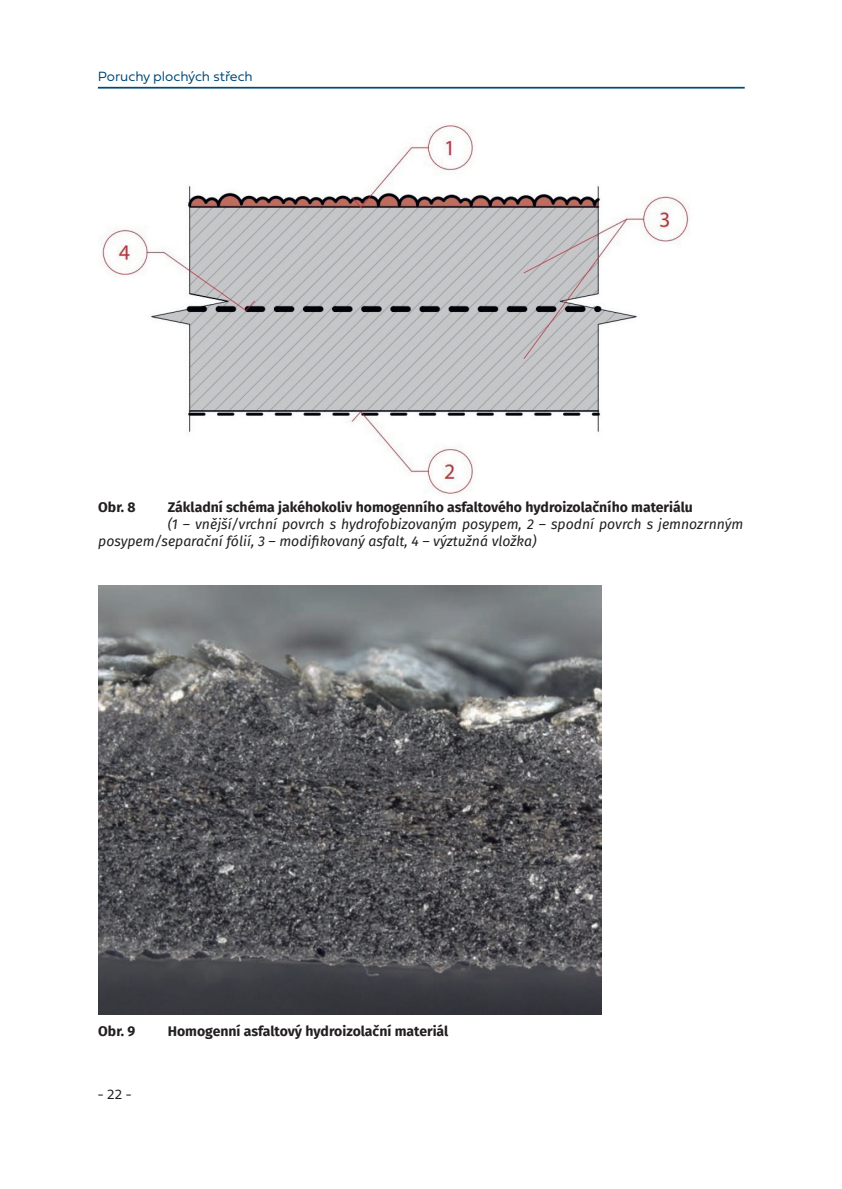
<style>
.page{position:relative;width:842px;height:1189px;background:#fff}
.page>*{position:absolute;margin:0;border:0;box-sizing:border-box;transform-origin:0 0}
.t1{font:italic 14px/16.8px "Fira Sans";color:#231f20}
.t2{font:700 14px "Fira Sans";color:#231f20}
.t3{font:300 14px "Fieldwork Hum";color:#004a76}
.t4{font:300 14px "Fieldwork Hum";color:#231f20}
</style>
<div class="page">
<hr style="left:98px;top:87px;width:646px;height:2px;background:#004a76">
<img style="left:102px;top:124px;width:587px;height:371px">
<img style="left:98px;top:586px;width:504px;height:428px">
<p class="t3" style="left:98px;top:65px;width:156px">Poruchy plochých střech</p>
<p class="t2" style="left:98px;top:495px;width:39px">Obr. 8</p>
<p class="t2" style="left:168px;top:495px;width:526px">Základní schéma jakéhokoliv homogenního asfaltového hydroizolačního materiálu</p>
<p class="t1" style="left:98px;top:515px;width:646px;text-indent:69px">(1 – vnější/vrchní povrch s hydrofobizovaným posypem, 2 – spodní povrch s jemnozrnným posypem/separační fólií, 3 – modifikovaný asfalt, 4 – výztužná vložka)</p>
<p class="t2" style="left:98px;top:1019px;width:39px">Obr. 9</p>
<p class="t2" style="left:168px;top:1019px;width:282px">Homogenní asfaltový hydroizolační materiál</p>
<p class="t4" style="left:97px;top:1083px;width:36px">- 22 -</p>
</div>
